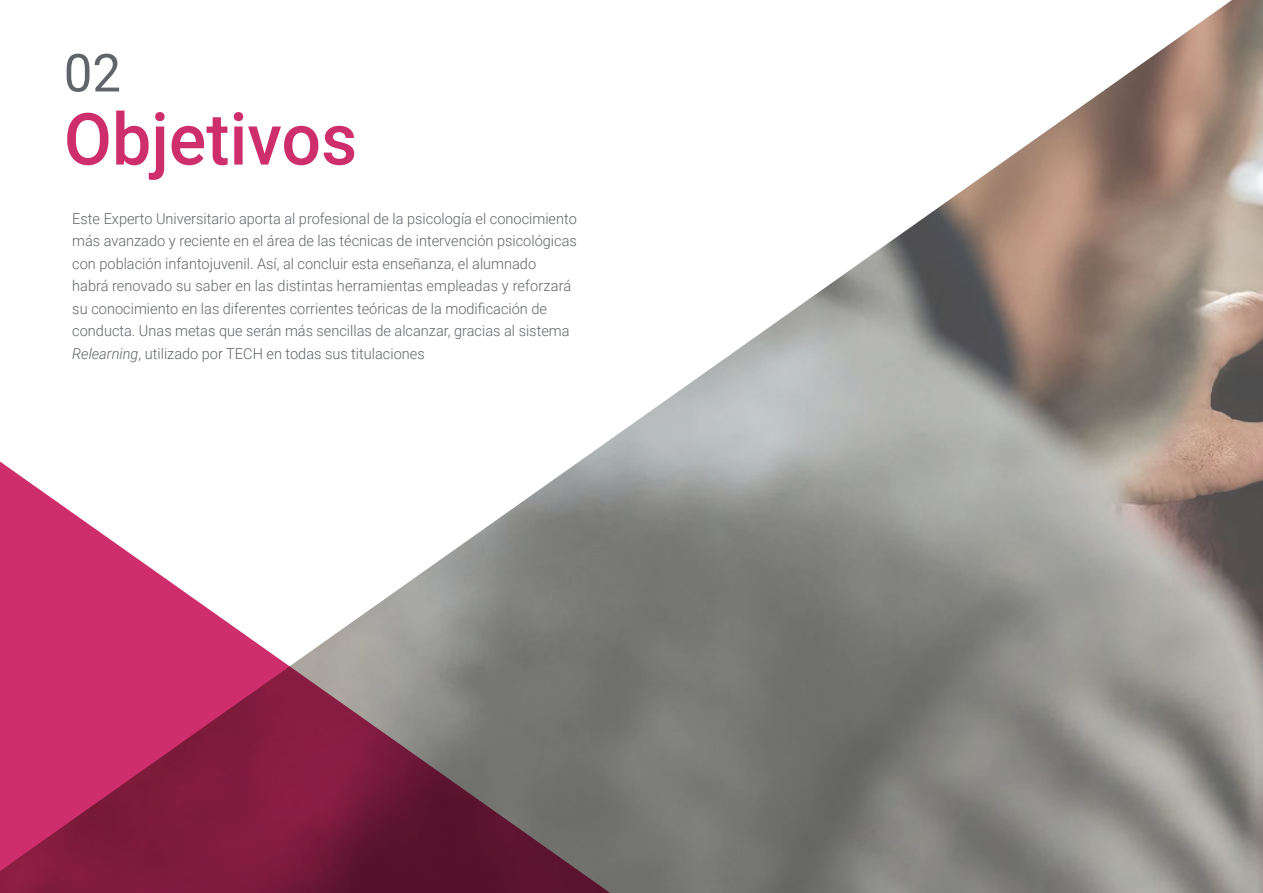
<style>
.page{position:relative;width:1263px;height:893px;background:#fff}
.page>*{position:absolute;margin:0;border:0;box-sizing:border-box;transform-origin:0 0}
.t1{font:500 72px "Roboto";color:#ce2e6b}
.t2{font:52.5px "Roboto";color:#61646a}
.t3{font:300 15px/22.5px "Roboto";color:#61646a}
.s1{font-style:italic}
</style>
<div class="page">
<img style="left:601px;top:0;width:662px;height:893px">
<svg style="left:0;top:446px;width:640px;height:447px"></svg>
<h2 class="t2" style="left:64px;top:36px;width:59px">02</h2>
<h1 class="t1" style="left:64px;top:89px;width:295px">Objetivos</h1>
<p class="t3" style="left:72px;top:207px;width:506px">Este Experto Universitario aporta al profesional de la psicología el conocimiento más avanzado y reciente en el área de las técnicas de intervención psicológicas con población infantojuvenil. Así, al concluir esta enseñanza, el alumnado<br>habrá renovado su saber en las distintas herramientas empleadas y reforzará su conocimiento en las diferentes corrientes teóricas de la modificación de conducta. Unas metas que serán más sencillas de alcanzar, gracias al sistema <span class="s1">Relearning</span>, utilizado por TECH en todas sus titulaciones</p>
</div>
